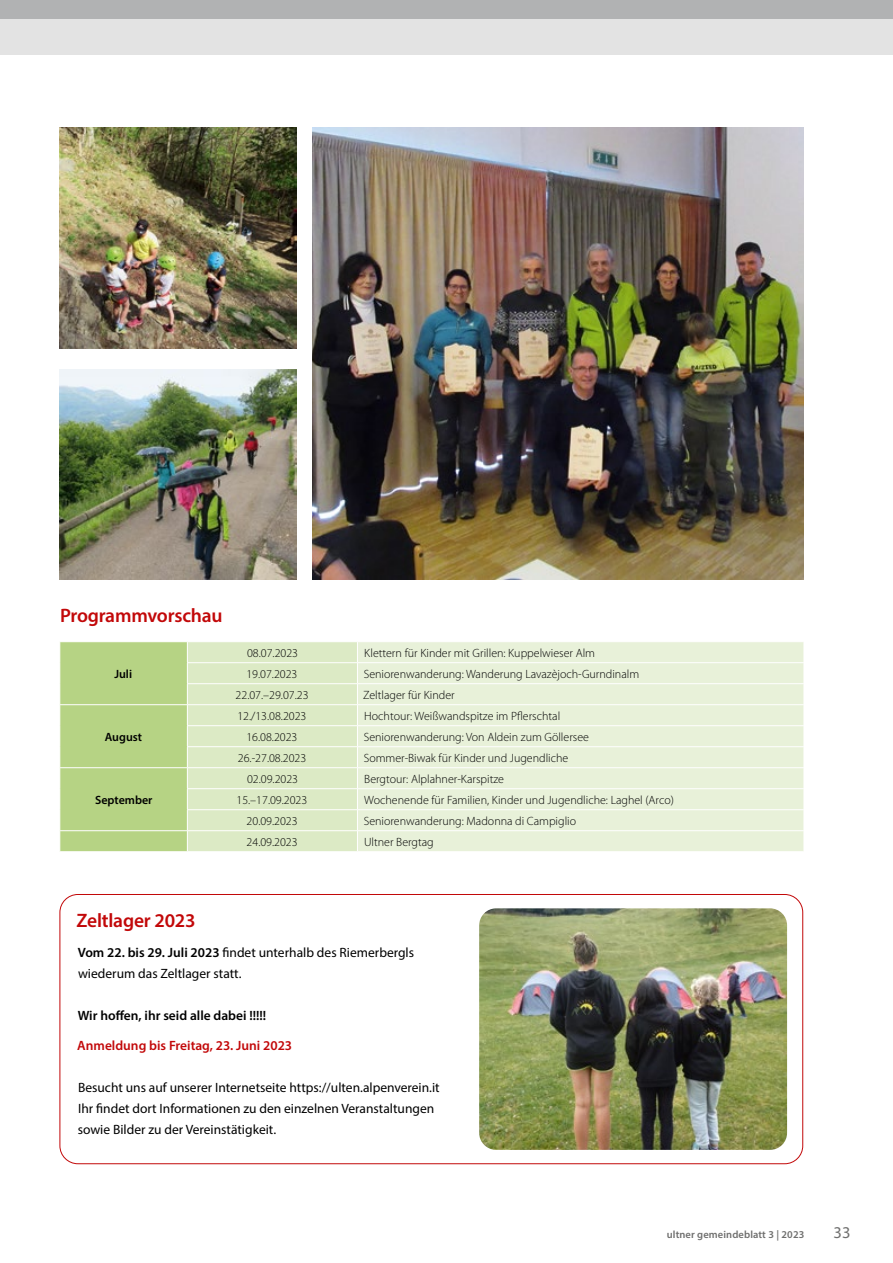
<style>
.page{position:relative;width:893px;height:1263px;background:#fff}
.page>*{position:absolute;margin:0;border:0;box-sizing:border-box;transform-origin:0 0}
.t1{font:600 19.5px "Myriad Pro";letter-spacing:-.01em;color:#c20809}
.t2{font:16.5px "Myriad Pro";color:#6f6f6e}
.t3{font:13.5px/21px "Myriad Pro";color:#000}
.t4{font:600 13.5px "Myriad Pro";color:#000}
.t5{font:600 13.5px "Myriad Pro";color:#c20809}
.t6{font:300 12px "Myriad Pro";color:#000}
.t7{font:600 12px "Myriad Pro";color:#000}
.t8{font:600 10.5px "Myriad Pro";letter-spacing:.01em;color:#6f6f6e}
.s1{font-weight:600}
</style>
<div class="page">
<div style="left:0;top:0;width:893px;height:55px;background:#e3e3e3"></div>
<div style="left:0;top:0;width:893px;height:19px;background:#b1b2b3"></div>
<div style="left:358px;top:642px;width:446px;height:209px;background:#e8f1d9"></div>
<hr style="left:357px;top:662px;width:447px;height:1px;background:#fff">
<hr style="left:357px;top:683px;width:447px;height:1px;background:#fff">
<hr style="left:357px;top:704px;width:447px;height:1px;background:#fff">
<hr style="left:357px;top:725px;width:447px;height:1px;background:#fff">
<hr style="left:357px;top:746px;width:447px;height:1px;background:#fff">
<hr style="left:357px;top:767px;width:447px;height:1px;background:#fff">
<hr style="left:357px;top:788px;width:447px;height:1px;background:#fff">
<hr style="left:357px;top:809px;width:447px;height:1px;background:#fff">
<hr style="left:357px;top:830px;width:447px;height:1px;background:#fff">
<svg style="left:59px;top:642px;width:298px;height:209px;background:#cde1ac"></svg>
<img style="left:313px;top:128px;width:490px;height:451px">
<img style="left:479px;top:908px;width:308px;height:242px">
<img style="left:60px;top:128px;width:236px;height:220px">
<img style="left:60px;top:369px;width:236px;height:210px">
<h1 class="t1" style="left:60px;top:603px;width:164px">Programmvorschau</h1>
<p class="t7" style="left:114px;top:666px;width:19px">Juli</p>
<p class="t7" style="left:105px;top:729px;width:39px">August</p>
<p class="t7" style="left:95px;top:792px;width:59px">September</p>
<p class="t6" style="left:247px;top:646px;width:53px">08.07.2023</p>
<p class="t6" style="left:364px;top:646px;width:232px">Klettern für Kinder mit Grillen: Kuppelwieser Alm</p>
<p class="t6" style="left:246px;top:667px;width:53px">19.07.2023</p>
<p class="t6" style="left:364px;top:667px;width:277px">Seniorenwanderung: Wanderung Lavazèjoch-Gurndinalm</p>
<p class="t6" style="left:236px;top:688px;width:74px">22.07.–29.07.23</p>
<p class="t6" style="left:363px;top:688px;width:93px">Zeltlager für Kinder</p>
<p class="t6" style="left:237px;top:709px;width:71px">12./13.08.2023</p>
<p class="t6" style="left:364px;top:709px;width:197px">Hochtour: Weißwandspitze im Pflerschtal</p>
<p class="t6" style="left:246px;top:730px;width:53px">16.08.2023</p>
<p class="t6" style="left:364px;top:730px;width:227px">Seniorenwanderung: Von Aldein zum Göllersee</p>
<p class="t6" style="left:238px;top:751px;width:70px">26.-27.08.2023</p>
<p class="t6" style="left:364px;top:751px;width:206px">Sommer-Biwak für Kinder und Jugendliche</p>
<p class="t6" style="left:247px;top:772px;width:53px">02.09.2023</p>
<p class="t6" style="left:364px;top:772px;width:141px">Bergtour: Alplahner-Karspitze</p>
<p class="t6" style="left:236px;top:793px;width:72px">15.–17.09.2023</p>
<p class="t6" style="left:364px;top:793px;width:311px">Wochenende für Familien, Kinder und Jugendliche: Laghel (Arco)</p>
<p class="t6" style="left:247px;top:814px;width:53px">20.09.2023</p>
<p class="t6" style="left:364px;top:814px;width:214px">Seniorenwanderung: Madonna di Campiglio</p>
<p class="t6" style="left:247px;top:835px;width:53px">24.09.2023</p>
<p class="t6" style="left:364px;top:835px;width:71px">Ultner Bergtag</p>
<h1 class="t1" style="left:77px;top:907px;width:121px">Zeltlager 2023</h1>
<p class="t3" style="left:78px;top:942px;width:338px"><span class="s1">Vom 22. bis 29. Juli 2023</span> findet unterhalb des Riemerbergls wiederum das Zeltlager statt.</p>
<p class="t4" style="left:78px;top:1007px;width:190px">Wir hoffen, ihr seid alle dabei !!!!!</p>
<p class="t5" style="left:77px;top:1036px;width:216px">Anmeldung bis Freitag, 23. Juni 2023</p>
<p class="t3" style="left:78px;top:1076px;width:363px">Besucht uns auf unserer Internetseite https://ulten.alpenverein.it<br>Ihr findet dort Informationen zu den einzelnen Veranstaltungen sowie Bilder zu der Vereinstätigkeit.</p>
<p class="t8" style="left:667px;top:1227px;width:139px">ultner gemeindeblatt 3 | 2023</p>
<h2 class="t2" style="left:833px;top:1222px;width:19px">33</h2>
</div>
